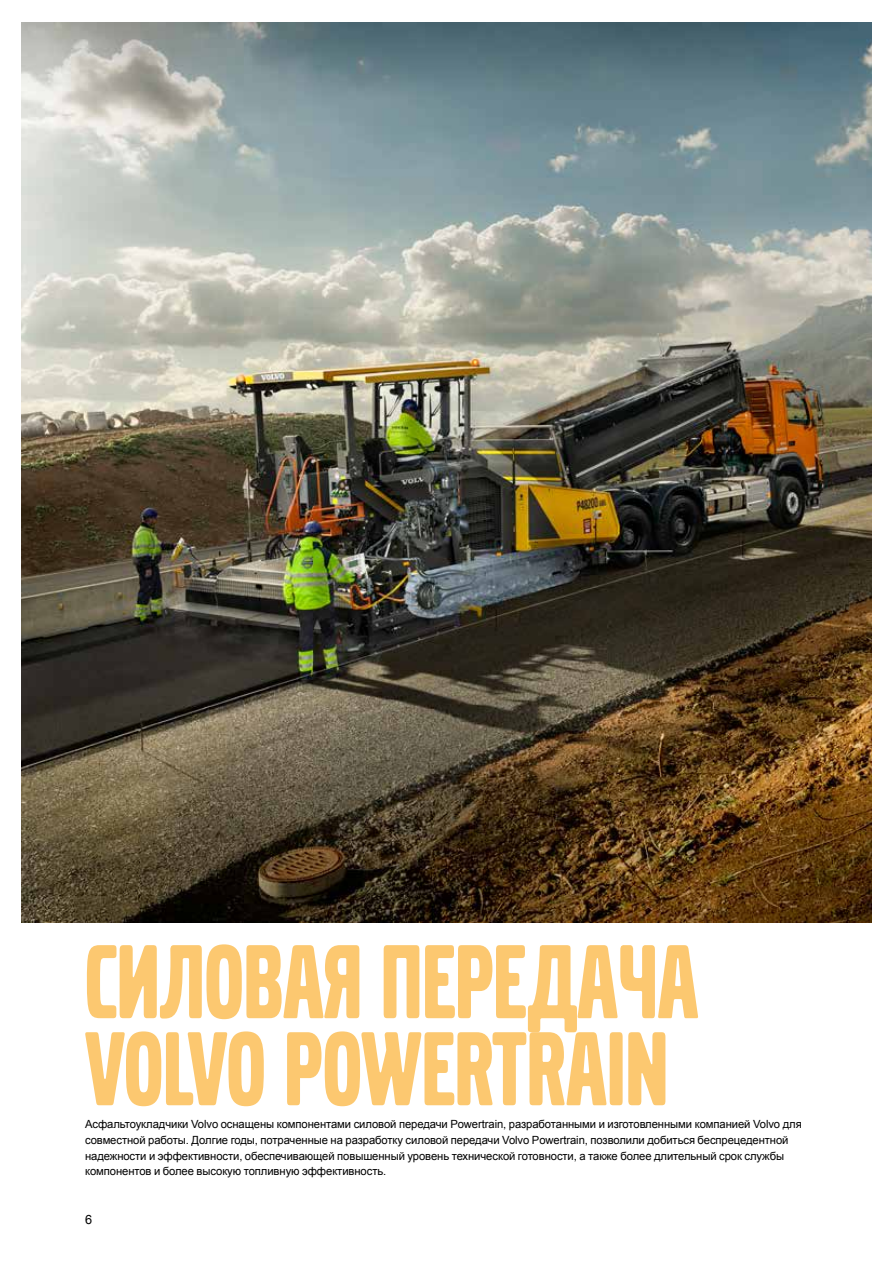
<style>
.page{position:relative;width:893px;height:1263px;background:#fff}
.page>*{position:absolute;margin:0;border:0;box-sizing:border-box;transform-origin:0 0}
.t1{font:109.5px/87px "Volvo Broad Pro";color:#fcc870}
.t2{font:12.75px "Arial";color:#000}
.t3{font:11.25px/15.8px "Arial";letter-spacing:-.005em;color:#000}
</style>
<div class="page">
<img style="left:21px;top:23px;width:851px;height:900px">
<h1 class="t1" style="left:85px;top:940px;width:615px">СИЛОВАЯ ПЕРЕДАЧА<br>VOLVO POWERTRAIN</h1>
<p class="t3" style="left:85px;top:1116px;width:718px">Асфальтоукладчики Volvo оснащены компонентами силовой передачи Powertrain, разработанными и изготовленными компанией Volvo для совместной работы. Долгие годы, потраченные на разработку силовой передачи Volvo Powertrain, позволили добиться беспрецедентной надежности и эффективности, обеспечивающей повышенный уровень технической готовности, а также более длительный срок службы компонентов и более высокую топливную эффективность.</p>
<p class="t2" style="left:85px;top:1211px;width:9px">6</p>
</div>
